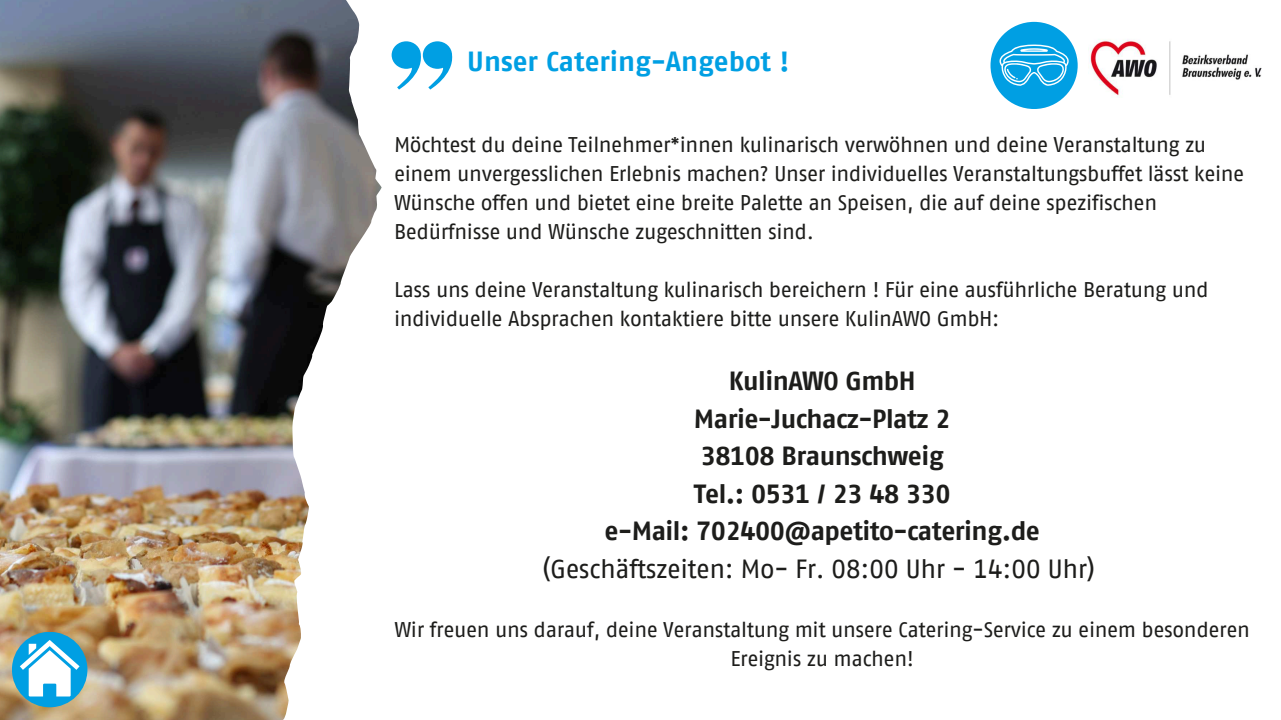
<style>
.page{position:relative;width:1281px;height:720px;background:#fff}
.page>*{position:absolute;margin:0;border:0;box-sizing:border-box;transform-origin:0 0}
.t1{font:700 27.62px "AWO Fago Office";color:#009fe3}
.t2{font:700 26.25px/37.5px "AWO Fago Office";letter-spacing:-.02em;color:#1d1d1b;text-align:center}
.t3{font:26.25px "AWO Fago Office";letter-spacing:-.02em;color:#1d1d1b}
.t4{font:21.25px/29px "AWO Fago Office";letter-spacing:-.02em;color:#1d1d1b}
</style>
<div class="page">
<img style="left:0;top:0;width:381px;height:720px">
<img style="left:1089px;top:40px;width:173px;height:57px">
<div style="left:990px;top:22px;width:87px;height:87px;background:#009fe3;border-radius:50%"></div>
<div style="left:12px;top:632px;width:75px;height:75px;background:#009fe3;border-radius:50%"></div>
<svg style="left:20px;top:640px;width:60px;height:56px"></svg>
<svg style="left:392px;top:41px;width:61px;height:49px"></svg>
<svg style="left:999px;top:45px;width:69px;height:41px"></svg>
<h1 class="t1" style="left:467px;top:45px;width:324px">Unser Catering-Angebot !</h1>
<p class="t4" style="left:394px;top:130px;width:852px">Möchtest du deine Teilnehmer*innen kulinarisch verwöhnen und deine Veranstaltung zu einem unvergesslichen Erlebnis machen? Unser individuelles Veranstaltungsbuffet lässt keine Wünsche offen und bietet eine breite Palette an Speisen, die auf deine spezifischen Bedürfnisse und Wünsche zugeschnitten sind.</p>
<p class="t4" style="left:394px;top:275px;width:816px">Lass uns deine Veranstaltung kulinarisch bereichern ! Für eine ausführliche Beratung und individuelle Absprachen kontaktiere bitte unsere KulinAWO GmbH:</p>
<p class="t2" style="left:604px;top:362px;width:437px">KulinAWO GmbH<br>Marie-Juchacz-Platz 2<br>38108 Braunschweig<br>Tel.: 0531 / 23 48 330<br>e-Mail: 702400@apetito-catering.de</p>
<p class="t3" style="left:542px;top:554px;width:554px">(Geschäftszeiten: Mo- Fr. 08:00 Uhr - 14:00 Uhr)</p>
<p class="t4" style="left:394px;top:614px;width:857px;text-align:center">Wir freuen uns darauf, deine Veranstaltung mit unsere Catering-Service zu einem besonderen<br>Ereignis zu machen!</p>
</div>
